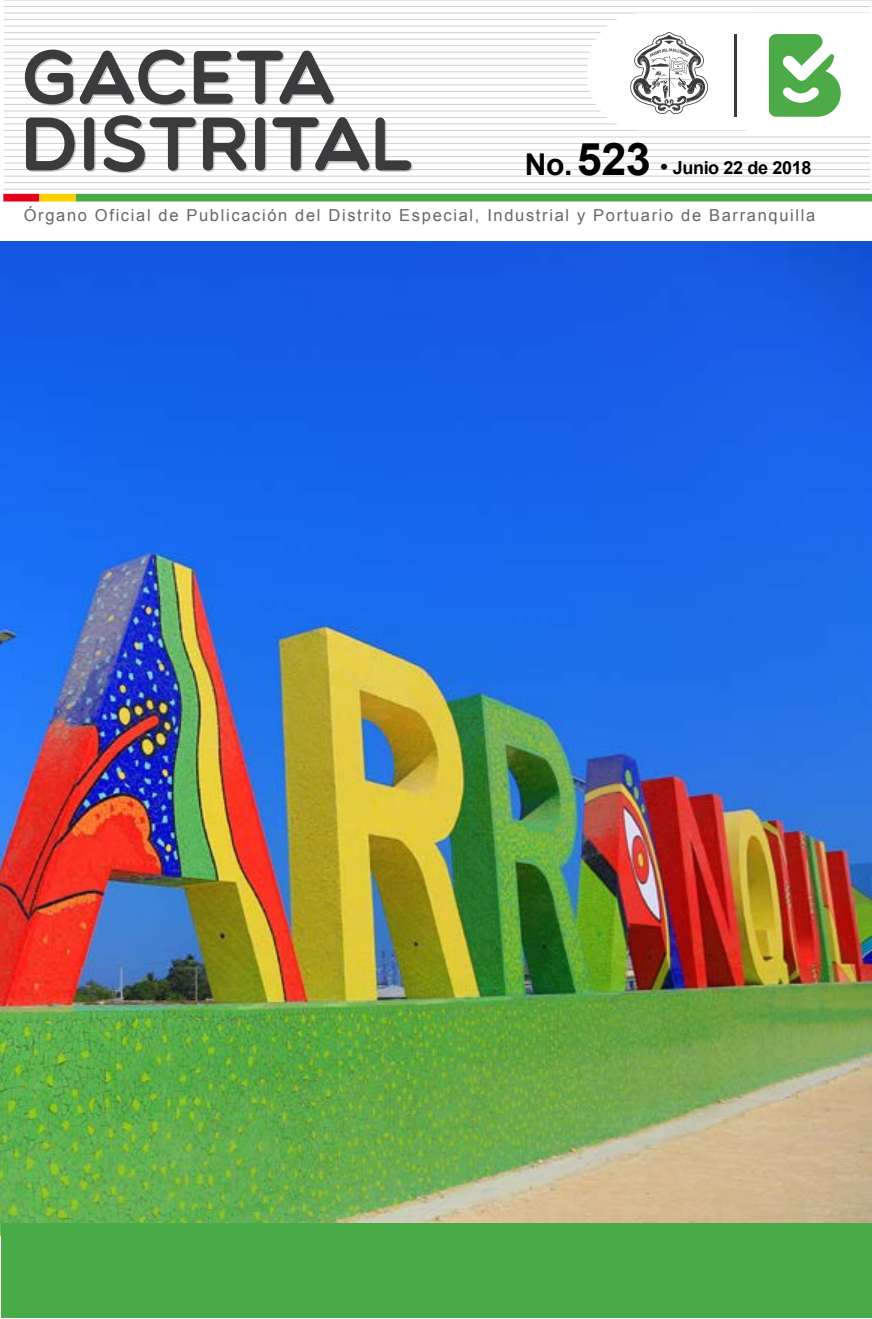
<style>
.page{position:relative;width:872px;height:1319px;background:#fff}
.page>*{position:absolute;margin:0;border:0;box-sizing:border-box;transform-origin:0 0}
.t1{font:76.2px/66.6px "Multicolore";color:#3b3b3d}
.t2{font:700 18px "Arial";letter-spacing:-.02em;color:#000}
.t3{font:16.5px "Arial";letter-spacing:.1em;color:#666769}
.s1{font-size:30px}
.s2{font-size:45px}
.s3{font-size:21px}
</style>
<div class="page">
<hr style="left:4px;top:0;width:868px;height:1px;background:#d0d1d2">
<hr style="left:4px;top:6px;width:866px;height:1px;background:#d0d1d2">
<hr style="left:4px;top:13px;width:866px;height:1px;background:#d0d1d2">
<hr style="left:4px;top:58px;width:866px;height:1px;background:#d0d1d2">
<hr style="left:4px;top:65px;width:866px;height:1px;background:#d0d1d2">
<hr style="left:4px;top:71px;width:866px;height:1px;background:#d0d1d2">
<hr style="left:4px;top:78px;width:866px;height:1px;background:#d0d1d2">
<hr style="left:4px;top:84px;width:866px;height:1px;background:#d0d1d2">
<hr style="left:4px;top:91px;width:866px;height:1px;background:#d0d1d2">
<hr style="left:4px;top:97px;width:866px;height:1px;background:#d0d1d2">
<hr style="left:4px;top:104px;width:866px;height:1px;background:#d0d1d2">
<hr style="left:4px;top:110px;width:866px;height:1px;background:#d0d1d2">
<hr style="left:4px;top:117px;width:868px;height:1px;background:#d0d1d2">
<hr style="left:4px;top:19px;width:866px;height:1px;background:#d0d1d2">
<hr style="left:4px;top:26px;width:866px;height:1px;background:#d0d1d2">
<hr style="left:4px;top:32px;width:866px;height:1px;background:#d0d1d2">
<hr style="left:4px;top:39px;width:866px;height:1px;background:#d0d1d2">
<hr style="left:4px;top:45px;width:866px;height:1px;background:#d0d1d2">
<hr style="left:4px;top:52px;width:866px;height:1px;background:#d0d1d2">
<hr style="left:4px;top:123px;width:866px;height:1px;background:#d0d1d2">
<hr style="left:4px;top:130px;width:866px;height:1px;background:#d0d1d2">
<hr style="left:4px;top:175px;width:866px;height:2px;background:#d0d1d2">
<hr style="left:4px;top:182px;width:866px;height:1px;background:#d0d1d2">
<hr style="left:4px;top:189px;width:866px;height:1px;background:#d0d1d2">
<hr style="left:4px;top:136px;width:866px;height:1px;background:#d0d1d2">
<hr style="left:4px;top:143px;width:866px;height:1px;background:#d0d1d2">
<hr style="left:4px;top:149px;width:866px;height:1px;background:#d0d1d2">
<hr style="left:4px;top:156px;width:866px;height:1px;background:#d0d1d2">
<hr style="left:4px;top:162px;width:866px;height:1px;background:#d0d1d2">
<hr style="left:4px;top:169px;width:866px;height:1px;background:#d0d1d2">
<div style="left:76px;top:194px;width:796px;height:7px;background:#4caa47"></div>
<div style="left:3px;top:194px;width:36px;height:7px;background:#e2001a"></div>
<div style="left:39px;top:194px;width:37px;height:7px;background:#ffd000"></div>
<div style="left:587px;top:13px;width:285px;height:117px;background:#fff;border-radius:55px"></div>
<div style="left:747px;top:13px;width:125px;height:117px;background:#fff"></div>
<svg style="left:769px;top:34px;width:71px;height:83px"></svg>
<svg style="left:630px;top:32px;width:78px;height:82px"></svg>
<hr style="left:734px;top:34px;width:2px;height:83px;background:#3b3b3d">
<img style="left:0;top:241px;width:872px;height:994px">
<div style="left:1px;top:1222px;width:870px;height:95px;background:#49ab47"></div>
<h1 class="t1" style="left:21px;top:41px;width:394px">GACETA<br>DISTRITAL</h1>
<p class="t3" style="left:24px;top:205px;width:793px">Órgano Oficial de Publicación del Distrito Especial, Industrial y Portuario de Barranquilla</p>
<p class="t2" style="left:525px;top:156px;width:288px"><span class="s1">No.</span> <span class="s2">523</span> <span class="s3">•</span> Junio 22 de 2018</p>
</div>
